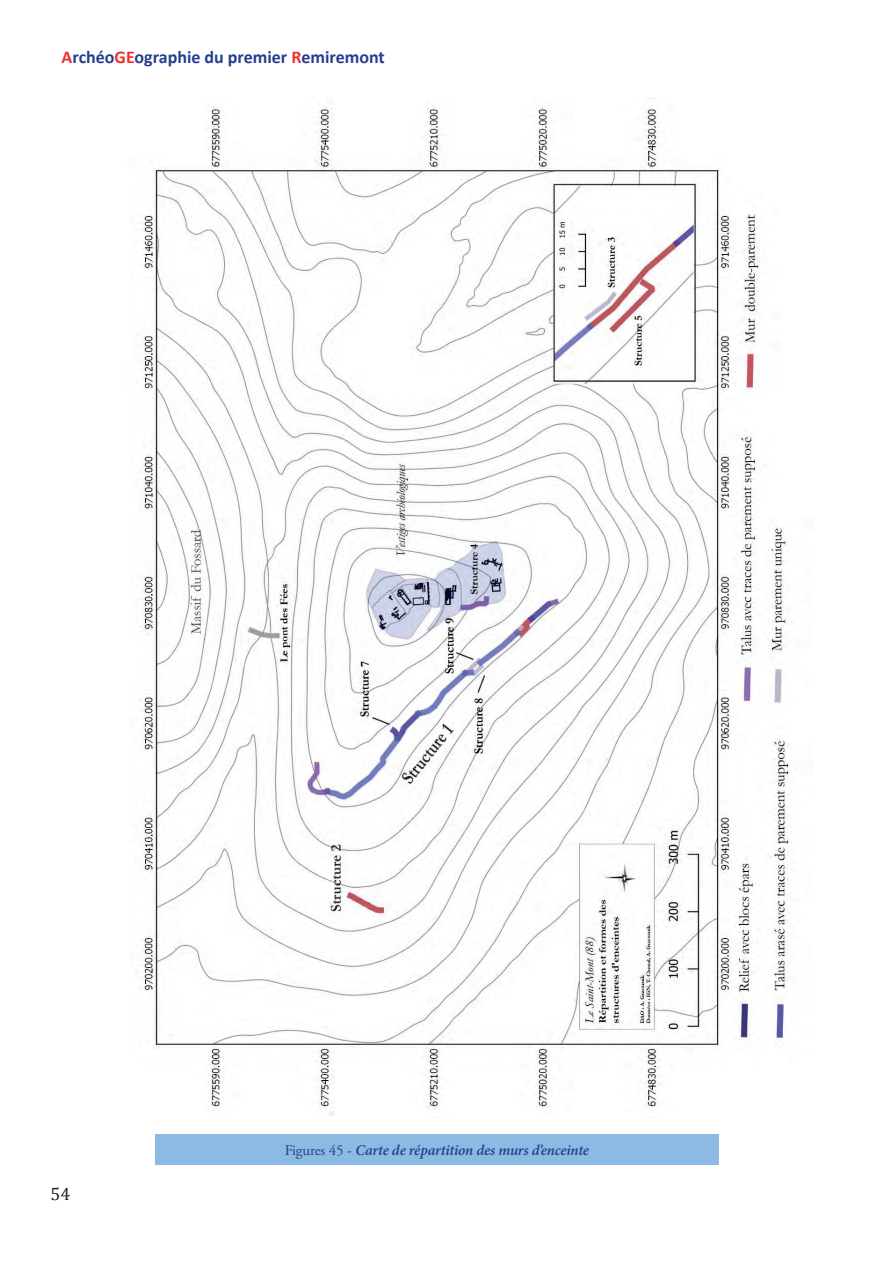
<style>
.page{position:relative;width:893px;height:1263px;background:#fff}
.page>*{position:absolute;margin:0;border:0;box-sizing:border-box;transform-origin:0 0}
.t1{font:700 18px "Calibri";color:#253f8e}
.t2{font:18px "Cambria";color:#231f20}
.t3{font:italic 600 15px "Minion Pro";letter-spacing:-.01em;color:#253f8e}
.s1{color:#ee3135}
.s2{font-family:"Adobe Garamond Pro";font-weight:400;font-style:normal}
</style>
<div class="page">
<img style="left:135px;top:105px;width:657px;height:1011px">
<div style="left:155px;top:1134px;width:564px;height:31px;background:#8cbae3"></div>
<p class="t1" style="left:62px;top:46px;width:325px"><span class="s1">A</span>rchéo<span class="s1">GE</span>ographie du premier <span class="s1">R</span>emiremont</p>
<p class="t2" style="left:51px;top:1183px;width:21px">54</p>
<p class="t3" style="left:285px;top:1140px;width:306px"><span class="s2">Figures 45 -</span> Carte de répartition des murs d’enceinte</p>
</div>
